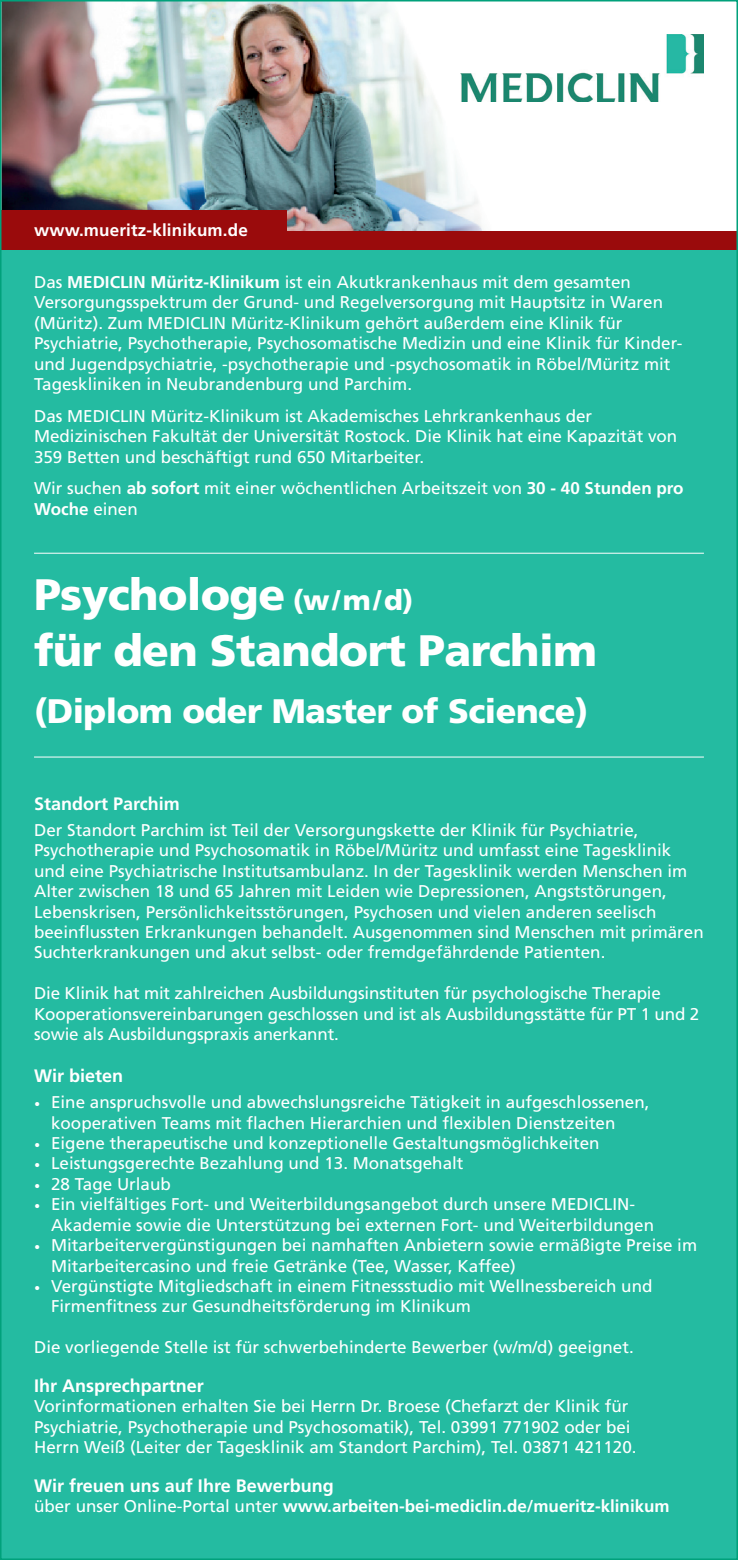
<style>
.page{position:relative;width:738px;height:1560px;background:#fff}
.page>*{position:absolute;margin:0;border:0;box-sizing:border-box;transform-origin:0 0}
.t1{font:900 44px/56px "Frutiger LT Std";letter-spacing:-.015em;color:#fff}
.t2{font:900 34px "Frutiger LT Std";letter-spacing:-.015em;color:#fff}
.t3{font:700 18px "Frutiger LT Std";color:#fff}
.t4{font:17px/20.4px "Frutiger LT Std";color:#fff}
.t5{font:700 17px "Frutiger LT Std";color:#fff}
.s1{font-weight:700}
.s2{font-size:28px}
.s3{font-weight:900}
.s4{font-weight:400}
</style>
<div class="page">
<img style="left:3px;top:3px;width:480px;height:228px">
<div style="left:0;top:250px;width:737px;height:1309px;background:#24bba1"></div>
<hr style="left:34px;top:552px;width:669px;height:1px;background:#fff">
<hr style="left:34px;top:756px;width:669px;height:1px;background:#fff">
<img style="left:460px;top:35px;width:243px;height:67px">
<div style="left:2px;top:231px;width:735px;height:19px;background:#9a0b0c"></div>
<div style="left:2px;top:210px;width:284px;height:40px;background:#9a0b0c"></div>
<p class="t5" style="left:34px;top:220px;width:215px">www.mueritz-klinikum.de</p>
<p class="t4" style="left:34px;top:272px;width:649px">Das <span class="s1">MEDICLIN Müritz-Klinikum</span> ist ein Akutkrankenhaus mit dem gesamten Versorgungsspektrum der Grund- und Regelversorgung mit Hauptsitz in Waren (Müritz). Zum MEDICLIN Müritz-Klinikum gehört außerdem eine Klinik für Psychiatrie, Psychotherapie, Psychosomatische Medizin und eine Klinik für Kinder&shy;und Jugendpsychiatrie, -psychotherapie und -psychosomatik in Röbel/Müritz mit Tageskliniken in Neubrandenburg und Parchim.</p>
<p class="t4" style="left:34px;top:405px;width:644px">Das MEDICLIN Müritz-Klinikum ist Akademisches Lehrkrankenhaus der<br>Medizinischen Fakultät der Universität Rostock. Die Klinik hat eine Kapazität von<br>359 Betten und beschäftigt rund 650 Mitarbeiter.</p>
<p class="t4" style="left:34px;top:478px;width:650px">Wir suchen <span class="s1">ab sofort</span> mit einer wöchentlichen Arbeitszeit von <span class="s1">30 - 40 Stunden pro<br>Woche</span> einen</p>
<h1 class="t1" style="left:34px;top:567px;width:564px">Psychologe <span class="s2">(w / m / d)<br></span>für den Standort Parchim</h1>
<h2 class="t2" style="left:34px;top:690px;width:555px">(Diplom oder Master of Science)</h2>
<p class="t3" style="left:34px;top:793px;width:147px">Standort Parchim</p>
<p class="t4" style="left:34px;top:819px;width:670px">Der Standort Parchim ist Teil der Versorgungskette der Klinik für Psychiatrie, Psychotherapie und Psychosomatik in Röbel/Müritz und umfasst eine Tagesklinik und eine Psychiatrische Institutsambulanz. In der Tagesklinik werden Menschen im Alter zwischen 18 und 65 Jahren mit Leiden wie Depressionen, Angststörungen, Lebenskrisen, Persönlichkeitsstörungen, Psychosen und vielen anderen seelisch beeinflussten Erkrankungen behandelt. Ausgenommen sind Menschen mit primären Suchterkrankungen und akut selbst- oder fremdgefährdende Patienten.</p>
<p class="t4" style="left:34px;top:983px;width:666px">Die Klinik hat mit zahlreichen Ausbildungsinstituten für psychologische Therapie<br>Kooperationsvereinbarungen geschlossen und ist als Ausbildungsstätte für PT 1 und 2 sowie als Ausbildungspraxis anerkannt.</p>
<p class="t3" style="left:34px;top:1065px;width:91px">Wir bieten</p>
<p class="t4" style="left:34px;top:1092px;width:616px"><span class="s3">·</span> Eine anspruchsvolle und abwechslungsreiche Tätigkeit in aufgeschlossenen,</p>
<p class="t4" style="left:51px;top:1112px;width:565px">kooperativen Teams mit flachen Hierarchien und flexiblen Dienstzeiten</p>
<p class="t4" style="left:34px;top:1132px;width:566px"><span class="s3">·</span> Eigene therapeutische und konzeptionelle Gestaltungsmöglichkeiten</p>
<p class="t4" style="left:34px;top:1153px;width:430px"><span class="s3">·</span> Leistungsgerechte Bezahlung und 13. Monatsgehalt</p>
<p class="t4" style="left:34px;top:1173px;width:138px"><span class="s3">·</span> 28 Tage Urlaub</p>
<p class="t4" style="left:34px;top:1194px;width:602px"><span class="s3">·</span> Ein vielfältiges Fort- und Weiterbildungsangebot durch unsere MEDICLIN-</p>
<p class="t4" style="left:51px;top:1214px;width:604px">Akademie sowie die Unterstützung bei externen Fort- und Weiterbildungen</p>
<p class="t4" style="left:34px;top:1234px;width:664px"><span class="s3">·</span> Mitarbeitervergünstigungen bei namhaften Anbietern sowie ermäßigte Preise im</p>
<p class="t4" style="left:51px;top:1255px;width:466px">Mitarbeitercasino und freie Getränke (Tee, Wasser, Kaffee)</p>
<p class="t4" style="left:34px;top:1275px;width:619px"><span class="s3">·</span> Vergünstigte Mitgliedschaft in einem Fitnessstudio mit Wellnessbereich und</p>
<p class="t4" style="left:51px;top:1296px;width:421px">Firmenfitness zur Gesundheitsförderung im Klinikum</p>
<p class="t4" style="left:34px;top:1336px;width:600px">Die vorliegende Stelle ist für schwerbehinderte Bewerber (w/m/d) geeignet.</p>
<p class="t3" style="left:34px;top:1374px;width:171px">Ihr Ansprechpartner</p>
<p class="t4" style="left:34px;top:1395px;width:603px">Vorinformationen erhalten Sie bei Herrn Dr. Broese (Chefarzt der Klinik für<br>Psychiatrie, Psychotherapie und Psychosomatik), Tel. 03991 771902 oder bei<br>Herrn Weiß (Leiter der Tagesklinik am Standort Parchim), Tel. 03871 421120.</p>
<p class="t3" style="left:34px;top:1474px;width:301px">Wir freuen uns auf Ihre Bewerbung</p>
<p class="t5" style="left:34px;top:1495px;width:636px"><span class="s4">über unser Online-Portal unter</span> www.arbeiten-bei-mediclin.de/mueritz-klinikum</p>
</div>
